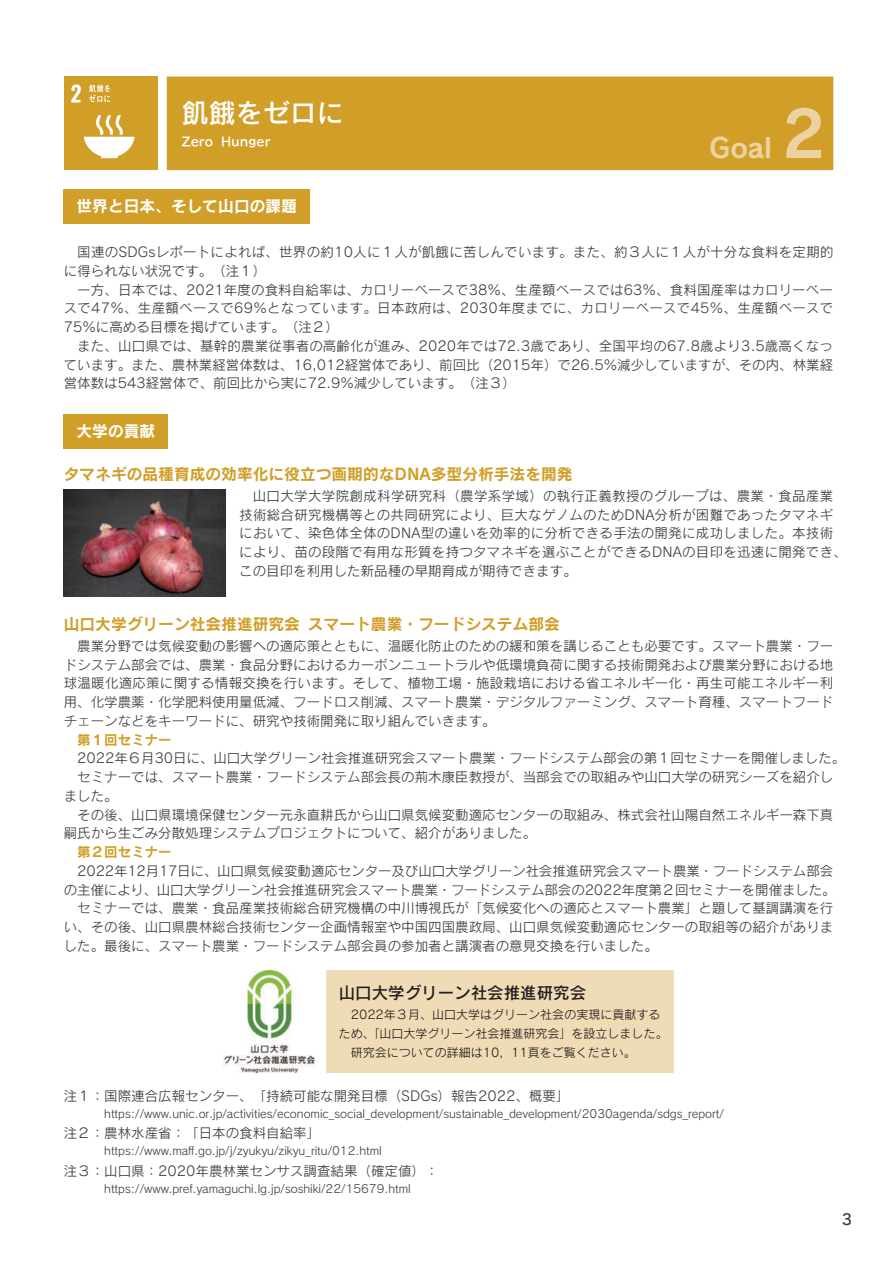
<style>
.page{position:relative;width:893px;height:1263px;background:#fff}
.page>*{position:absolute;margin:0;border:0;box-sizing:border-box;transform-origin:0 0}
.t1{font:63px "Rodin Pro B";color:#ecd2a1}
.t2{font:27px "Rodin Pro DB";color:#fff}
.t3{font:27px "Rodin Pro B";color:#ecd2a1}
.t4{font:16.5px "Rodin Pro DB";color:#231f20}
.t5{font:15.75px "Rodin Pro B";color:#d19f28}
.t6{font:15.75px "Rodin Pro B";color:#fff}
.t7{font:15px "Rodin Pro DB";color:#3e3e3f}
.t8{font:13.5px/18.8px "Rodin Pro M";color:#3e3e3f;text-align:justify}
.t9{font:13.5px/18.8px "Rodin Pro M";letter-spacing:.02em;color:#3e3e3f}
.t10{font:13.5px "Rodin Pro B";color:#d19f28}
.t11{font:12px "Rodin Pro M";color:#231f20}
.t12{font:12px "BIZ UDP Gothic Bold";color:#fff}
.t13{font:11.25px "Rodin Pro M";color:#3e3e3f}
</style>
<div class="page">
<div style="left:167px;top:77px;width:666px;height:93px;background:#d19f28"></div>
<div style="left:64px;top:189px;width:246px;height:34px;background:#d19f28"></div>
<div style="left:64px;top:414px;width:104px;height:34px;background:#d19f28"></div>
<div style="left:326px;top:970px;width:347px;height:102px;background:#efdcb6"></div>
<img style="left:224px;top:970px;width:90px;height:102px">
<div style="left:64px;top:77px;width:93px;height:93px;background:#d19f28"></div>
<svg style="left:71px;top:84px;width:10px;height:19px"></svg>
<svg style="left:84px;top:115px;width:51px;height:43px"></svg>
<svg style="left:89px;top:85px;width:21px;height:17px"></svg>
<img style="left:64px;top:489px;width:162px;height:108px">
<h2 class="t2" style="left:182px;top:95px;width:164px">飢餓をゼロに</h2>
<p class="t12" style="left:182px;top:135px;width:91px">Zero　Hunger</p>
<h2 class="t3" style="left:709px;top:130px;width:64px">Goal</h2>
<p class="t6" style="left:77px;top:195px;width:222px">世界と日本、そして山口の課題</p>
<h1 class="t1" style="left:781px;top:92px;width:45px">2</h1>
<p class="t8" style="left:64px;top:242px;width:771px;text-indent:14px">国連のSDGsレポートによれば、世界の約10人に１人が飢餓に苦しんでいます。また、約３人に１人が十分な食料を定期的に得られない状況です。（注１）</p>
<p class="t8" style="left:64px;top:280px;width:771px;text-indent:14px">一方、日本では、2021年度の食料自給率は、カロリーベースで38%、生産額ベースでは63%、食料国産率はカロリーベースで47%、生産額ベースで69%となっています。日本政府は、2030年度までに、カロリーベースで45%、生産額ベースで75％に高める目標を掲げています。（注２）</p>
<p class="t8" style="left:64px;top:336px;width:771px;text-indent:14px">また、山口県では、基幹的農業従事者の高齢化が進み、2020年では72.3歳であり、全国平均の67.8歳より3.5歳高くなっています。また、農林業経営体数は、16,012経営体であり、前回比（2015年）で26.5%減少していますが、その内、林業経営体数は543経営体で、前回比から実に72.9%減少しています。（注３）</p>
<p class="t6" style="left:77px;top:420px;width:80px">大学の貢献</p>
<p class="t5" style="left:64px;top:463px;width:510px">タマネギの品種育成の効率化に役立つ画期的なDNA多型分析手法を開発</p>
<p class="t9" style="left:239px;top:486px;width:609px;text-indent:14px">山口大学大学院創成科学研究科（農学系学域）の執行正義教授のグループは、農業・食品産業技術総合研究機構等との共同研究により、巨大なゲノムのためDNA分析が困難であったタマネギにおいて、染色体全体のDNA型の違いを効率的に分析できる手法の開発に成功しました。本技術により、苗の段階で有用な形質を持つタマネギを選ぶことができるDNAの目印を迅速に開発でき、この目印を利用した新品種の早期育成が期待できます。</p>
<p class="t5" style="left:64px;top:613px;width:498px">山口大学グリーン社会推進研究会 スマート農業・フードシステム部会</p>
<p class="t8" style="left:64px;top:636px;width:771px;text-indent:14px">農業分野では気候変動の影響への適応策とともに、温暖化防止のための緩和策を講じることも必要です。スマート農業・フードシステム部会では、農業・食品分野におけるカーボンニュートラルや低環境負荷に関する技術開発および農業分野における地球温暖化適応策に関する情報交換を行います。そして、植物工場・施設栽培における省エネルギー化・再生可能エネルギー利用、化学農薬・化学肥料使用量低減、フードロス削減、スマート農業・デジタルファーミング、スマート育種、スマートフードチェーンなどをキーワードに、研究や技術開発に取り組んでいきます。</p>
<p class="t10" style="left:64px;top:730px;width:109px">　第１回セミナー</p>
<p class="t8" style="left:77px;top:748px;width:769px">2022年６月30日に、山口大学グリーン社会推進研究会スマート農業・フードシステム部会の第１回セミナーを開催しました。</p>
<p class="t8" style="left:77px;top:767px;width:758px">セミナーでは、スマート農業・フードシステム部会長の荊木康臣教授が、当部会での取組みや山口大学の研究シーズを紹介し</p>
<p class="t8" style="left:64px;top:786px;width:55px">ました。</p>
<p class="t8" style="left:77px;top:805px;width:758px">その後、山口県環境保健センター元永直耕氏から山口県気候変動適応センターの取組み、株式会社山陽自然エネルギー森下真</p>
<p class="t8" style="left:64px;top:823px;width:474px">嗣氏から生ごみ分散処理システムプロジェクトについて、紹介がありました。</p>
<p class="t10" style="left:64px;top:843px;width:109px">　第２回セミナー</p>
<p class="t8" style="left:77px;top:861px;width:758px">2022年12月17日に、山口県気候変動適応センター及び山口大学グリーン社会推進研究会スマート農業・フードシステム部会</p>
<p class="t8" style="left:64px;top:880px;width:773px">の主催により、山口大学グリーン社会推進研究会スマート農業・フードシステム部会の2022年度第２回セミナーを開催ました。</p>
<p class="t8" style="left:77px;top:898px;width:757px">セミナーでは、農業・食品産業技術総合研究機構の中川博視氏が「気候変化への適応とスマート農業」と題して基調講演を行</p>
<p class="t8" style="left:64px;top:917px;width:771px">い、その後、山口県農林総合技術センター企画情報室や中国四国農政局、山口県気候変動適応センターの取組等の紹介がありま</p>
<p class="t8" style="left:64px;top:936px;width:596px">した。最後に、スマート農業・フードシステム部会員の参加者と講演者の意見交換を行いました。</p>
<p class="t4" style="left:339px;top:982px;width:249px">山口大学グリーン社会推進研究会</p>
<p class="t11" style="left:351px;top:1007px;width:311px">2022年３月、山口大学はグリーン社会の実現に貢献する</p>
<p class="t11" style="left:339px;top:1025px;width:330px">ため、「山口大学グリーン社会推進研究会」を設立しました。</p>
<p class="t11" style="left:351px;top:1044px;width:287px">研究会についての詳細は10，11頁をご覧ください。</p>
<p class="t8" style="left:64px;top:1086px;width:507px">注１：国際連合広報センター、「持続可能な開発目標（SDGs）報告2022、概要」</p>
<p class="t13" style="left:104px;top:1106px;width:621px">https://www.unic.or.jp/activities/economic_social_development/sustainable_development/2030agenda/sdgs_report/</p>
<p class="t8" style="left:64px;top:1123px;width:258px">注２：農林水産省：「日本の食料自給率」</p>
<p class="t13" style="left:104px;top:1144px;width:279px">https://www.maff.go.jp/j/zyukyu/zikyu_ritu/012.html</p>
<p class="t8" style="left:64px;top:1161px;width:376px">注３：山口県：2020年農林業センサス調査結果（確定値）：</p>
<p class="t13" style="left:104px;top:1181px;width:308px">https://www.pref.yamaguchi.lg.jp/soshiki/22/15679.html</p>
<p class="t7" style="left:842px;top:1209px;width:12px">3</p>
</div>
